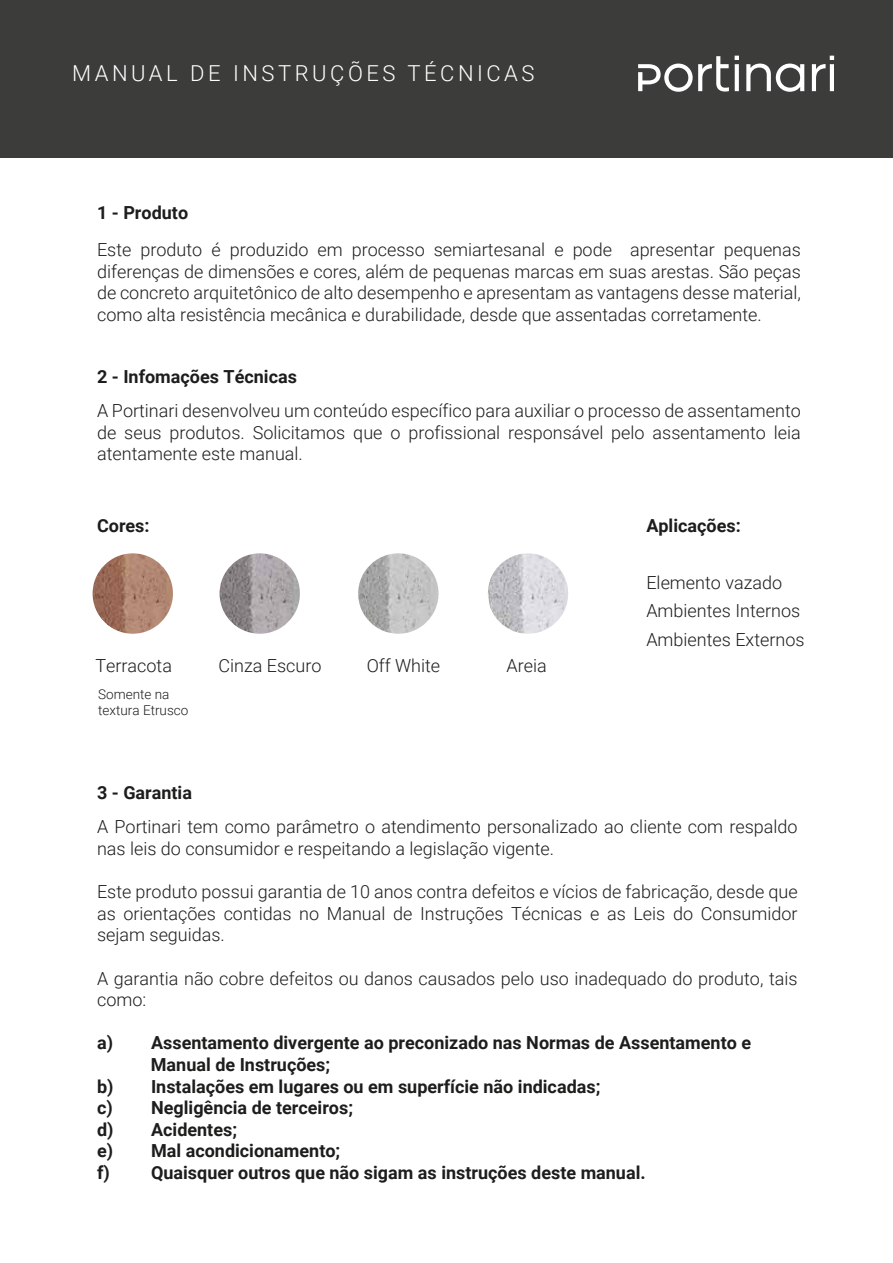
<style>
.page{position:relative;width:893px;height:1263px;background:#fff}
.page>*{position:absolute;margin:0;border:0;box-sizing:border-box;transform-origin:0 0}
.t1{font:300 22.05px "Roboto";letter-spacing:.16em;color:#fff}
.t2{font:300 18px/21.6px "Roboto";color:#1d1d1b;text-align:justify}
.t3{font:700 18px "Roboto";color:#1d1d1b}
.t4{font:300 13.5px/16.2px "Roboto";color:#1d1d1b}
</style>
<div class="page">
<img style="left:93px;top:553px;width:80px;height:81px;border-radius:40px">
<img style="left:220px;top:553px;width:80px;height:81px;border-radius:40px">
<img style="left:358px;top:553px;width:80px;height:81px;border-radius:40px">
<img style="left:488px;top:553px;width:80px;height:81px;border-radius:40px">
<div style="left:0;top:0;width:893px;height:157px;background:#3c3c3b"></div>
<svg style="left:638px;top:56px;width:91px;height:36px"></svg>
<svg style="left:735px;top:56px;width:4px;height:4px"></svg>
<svg style="left:735px;top:64px;width:4px;height:27px"></svg>
<svg style="left:746px;top:64px;width:58px;height:28px"></svg>
<svg style="left:812px;top:56px;width:22px;height:35px"></svg>
<hr style="left:830px;top:64px;width:4px;height:27px;background:#fff">
<p class="t1" style="left:72px;top:57px;width:464px">MANUAL DE INSTRUÇÕES TÉCNICAS</p>
<p class="t3" style="left:97px;top:200px;width:93px">1 - Produto</p>
<p class="t2" style="left:97px;top:238px;width:705px">Este produto é produzido em processo semiartesanal e pode apresentar pequenas diferenças de dimensões e cores, além de pequenas marcas em suas arestas. São peças de concreto arquitetônico de alto desempenho e apresentam as vantagens desse material, como alta resistência mecânica e durabilidade, desde que assentadas corretamente.</p>
<p class="t3" style="left:97px;top:364px;width:201px">2 - Infomações Técnicas</p>
<p class="t2" style="left:97px;top:399px;width:705px">A Portinari desenvolveu um conteúdo específico para auxiliar o processo de assentamento de seus produtos. Solicitamos que o profissional responsável pelo assentamento leia atentamente este manual.</p>
<p class="t3" style="left:97px;top:513px;width:54px">Cores:</p>
<p class="t3" style="left:646px;top:513px;width:96px">Aplicações:</p>
<p class="t2" style="left:646px;top:571px;width:137px">Elemento vazado</p>
<p class="t2" style="left:95px;top:654px;width:78px">Terracota</p>
<p class="t2" style="left:219px;top:654px;width:104px">Cinza Escuro</p>
<p class="t2" style="left:367px;top:654px;width:75px">Off White</p>
<p class="t2" style="left:507px;top:654px;width:42px">Areia</p>
<p class="t4" style="left:98px;top:686px;width:92px">Somente na textura Etrusco</p>
<p class="t3" style="left:97px;top:780px;width:96px">3 - Garantia</p>
<p class="t2" style="left:646px;top:595px;width:160px;line-height:29.1px">Ambientes Internos<br>Ambientes Externos</p>
<p class="t2" style="left:97px;top:815px;width:702px">A Portinari tem como parâmetro o atendimento personalizado ao cliente com respaldo nas leis do consumidor e respeitando a legislação vigente.</p>
<p class="t2" style="left:97px;top:880px;width:702px">Este produto possui garantia de 10 anos contra defeitos e vícios de fabricação, desde que as orientações contidas no Manual de Instruções Técnicas e as Leis do Consumidor sejam seguidas.</p>
<p class="t2" style="left:97px;top:967px;width:702px">A garantia não cobre defeitos ou danos causados pelo uso inadequado do produto, tais como:</p>
<p class="t3" style="left:97px;top:1030px;width:656px">a) Assentamento divergente ao preconizado nas Normas de Assentamento e</p>
<p class="t3" style="left:151px;top:1052px;width:181px">Manual de Instruções;</p>
<p class="t3" style="left:97px;top:1073px;width:505px">b) Instalações em lugares ou em superfície não indicadas;</p>
<p class="t3" style="left:97px;top:1095px;width:257px">c) Negligência de terceiros;</p>
<p class="t3" style="left:97px;top:1117px;width:142px">d) Acidentes;</p>
<p class="t3" style="left:97px;top:1138px;width:245px">e) Mal acondicionamento;</p>
<p class="t3" style="left:97px;top:1160px;width:550px">f) Quaisquer outros que não sigam as instruções deste manual.</p>
</div>
